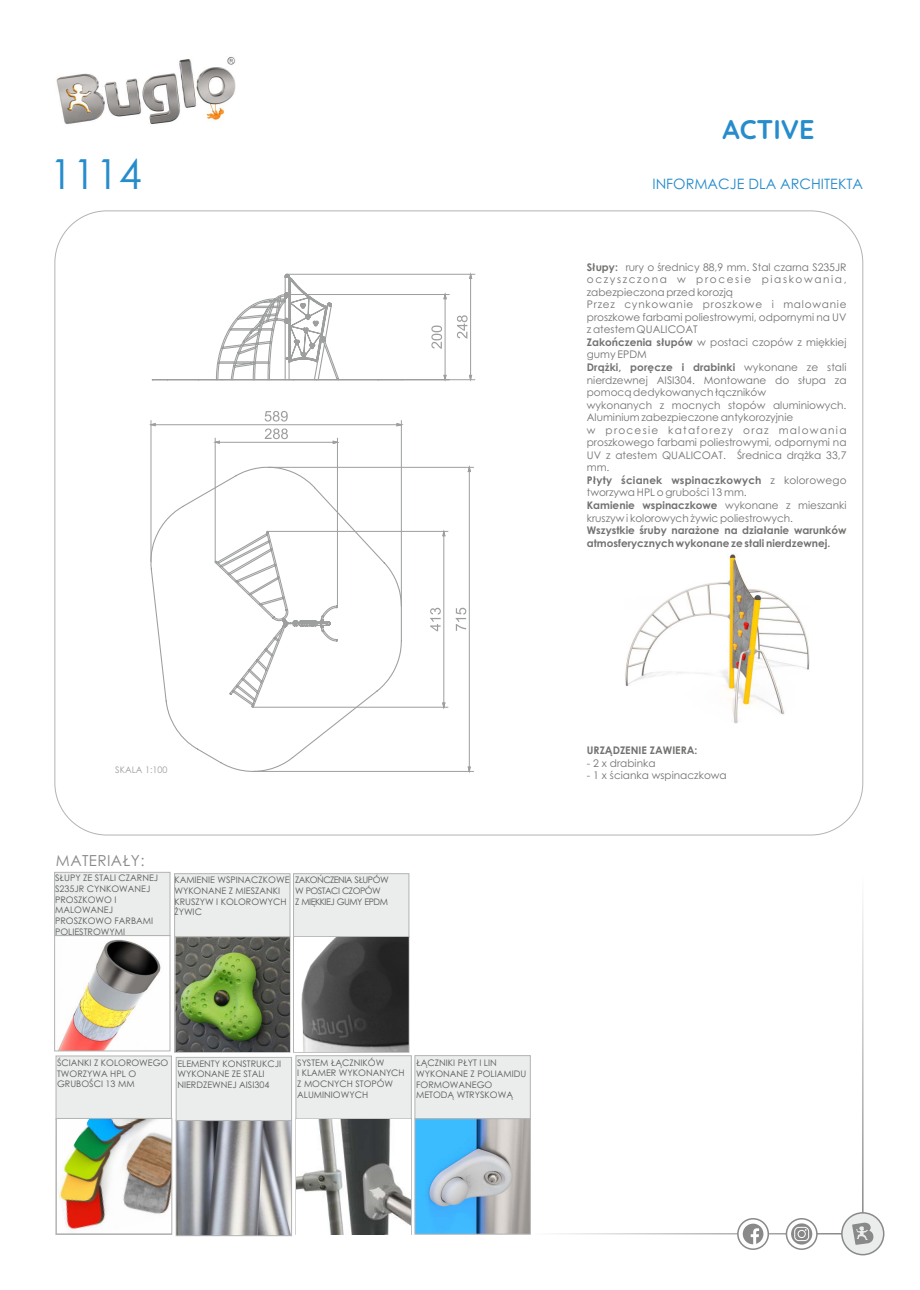
<style>
.page{position:relative;width:920px;height:1290px;background:#fff}
.page>*{position:absolute;margin:0;border:0;box-sizing:border-box;transform-origin:0 0}
.t1{font:41.4px "Century Gothic";color:#278ccc}
.t2{font:700 27px "Quicksand";color:#278ccc}
.t3{font:15.15px "Century Gothic";letter-spacing:.03em;color:#898989}
.t4{font:14.4px "Century Gothic";color:#278ccc}
.t5{font:10.5px/12.6px "Century Gothic";color:#727271}
.t6{font:700 10.5px/12.8px "Century Gothic";color:#727271}
.t7{font:9px/10.6px "Century Gothic";color:#5b5b5b}
.t8{font:9px/10.6px "Century Gothic";letter-spacing:-.06em;color:#5b5b5b}
.t9{font:9px "Century Gothic";color:#9d9e9e}
.s1{font-weight:700}
</style>
<div class="page">
<hr style="left:530px;top:1233px;width:312px;height:1px;background:#898989">
<img style="left:56px;top:57px;width:180px;height:67px">
<div style="left:841px;top:1212px;width:43px;height:43px;background:#ebecec;border:2px solid #898989;border-radius:50%"></div>
<svg style="left:852px;top:1222px;width:22px;height:23px"></svg>
<svg style="left:737px;top:1218px;width:32px;height:32px"></svg>
<svg style="left:743px;top:1223px;width:20px;height:21px"></svg>
<svg style="left:786px;top:1218px;width:32px;height:32px"></svg>
<svg style="left:791px;top:1223px;width:21px;height:21px"></svg>
<svg style="left:794px;top:1227px;width:15px;height:14px"></svg>
<img style="left:57px;top:939px;width:104px;height:110px">
<div style="left:54px;top:935px;width:116px;height:116px;border:1px solid #b2b3b3"></div>
<svg style="left:54px;top:871px;width:356px;height:67px;background:#e9eaea"></svg>
<div style="left:174px;top:936px;width:116px;height:117px;border:1px solid #b2b3b3"></div>
<div style="left:293px;top:936px;width:116px;height:117px;border:1px solid #b2b3b3"></div>
<img style="left:58px;top:1121px;width:112px;height:109px">
<div style="left:56px;top:1118px;width:116px;height:116px;border:1px solid #b2b3b3"></div>
<img style="left:175px;top:937px;width:115px;height:115px">
<img style="left:294px;top:937px;width:115px;height:115px">
<img style="left:178px;top:1122px;width:112px;height:112px">
<div style="left:176px;top:1120px;width:116px;height:116px;border:1px solid #b2b3b3"></div>
<hr style="left:862px;top:873px;width:1px;height:340px;background:#898989">
<div style="left:295px;top:1118px;width:117px;height:117px;border:1px solid #b2b3b3"></div>
<img style="left:296px;top:1121px;width:115px;height:113px">
<svg style="left:55px;top:1055px;width:476px;height:66px;background:#e9eaea"></svg>
<img style="left:416px;top:1120px;width:113px;height:112px">
<div style="left:414px;top:1118px;width:117px;height:116px;border:1px solid #b2b3b3"></div>
<hr style="left:215px;top:438px;width:1px;height:124px;background:#9d9e9e">
<hr style="left:337px;top:438px;width:1px;height:169px;background:#9d9e9e">
<hr style="left:267px;top:531px;width:181px;height:1px;background:#9d9e9e">
<hr style="left:253px;top:707px;width:195px;height:1px;background:#9d9e9e">
<hr style="left:151px;top:420px;width:1px;height:142px;background:#9d9e9e">
<hr style="left:401px;top:420px;width:1px;height:186px;background:#9d9e9e">
<hr style="left:253px;top:771px;width:221px;height:1px;background:#9d9e9e">
<hr style="left:268px;top:467px;width:206px;height:1px;background:#9d9e9e">
<hr style="left:403px;top:379px;width:72px;height:1px;background:#9d9e9e">
<hr style="left:287px;top:274px;width:188px;height:1px;background:#9d9e9e">
<hr style="left:286px;top:294px;width:163px;height:1px;background:#9d9e9e">
<svg style="left:430px;top:530px;width:16px;height:178px"></svg>
<svg style="left:150px;top:411px;width:252px;height:33px"></svg>
<svg style="left:456px;top:466px;width:15px;height:305px"></svg>
<svg style="left:431px;top:273px;width:42px;height:108px"></svg>
<svg style="left:151px;top:273px;width:253px;height:108px"></svg>
<svg style="left:150px;top:466px;width:252px;height:306px"></svg>
<img style="left:625px;top:554px;width:184px;height:170px">
<h1 class="t1" style="left:50px;top:158px;width:93px">1114</h1>
<h2 class="t2" style="left:722px;top:112px;width:94px">ACTIVE</h2>
<h3 class="t4" style="left:652px;top:178px;width:212px">INFORMACJE DLA ARCHITEKTA</h3>
<p class="t5" style="left:587px;top:261px;width:261px"><span class="s1">Słupy:</span> rury o średnicy 88,9 mm. Stal czarna S235JR oczyszczona w procesie piaskowania, zabezpieczona przed korozją<br>Przez cynkowanie proszkowe i malowanie proszkowe farbami poliestrowymi, odpornymi na UV z atestem QUALICOAT<br><span class="s1">Zakończenia słupów</span> w postaci czopów z miękkiej gumy EPDM<br><span class="s1">Drążki, poręcze i drabinki</span> wykonane ze stali nierdzewnej AISI304. Montowane do słupa za pomocą dedykowanych łączników<br>wykonanych z mocnych stopów aluminiowych.<br>Aluminium zabezpieczone antykorozyjnie<br>w procesie kataforezy oraz malowania proszkowego farbami poliestrowymi, odpornymi na UV z atestem QUALICOAT. Średnica drążka 33,7 mm.<br><span class="s1">Płyty ścianek wspinaczkowych</span> z kolorowego tworzywa HPL o grubości 13 mm.<br><span class="s1">Kamienie wspinaczkowe</span> wykonane z mieszanki kruszyw i kolorowych żywic poliestrowych.</p>
<p class="t6" style="left:587px;top:525px;width:261px">Wszystkie śruby narażone na działanie warunków atmosferycznych wykonane ze stali nierdzewnej.</p>
<p class="t9" style="left:115px;top:766px;width:54px">SKALA 1:100</p>
<h3 class="t3" style="left:56px;top:855px;width:90px">MATERIAŁY:</h3>
<p class="t7" style="left:55px;top:873px;width:105px">SŁUPY ZE STALI CZARNEJ<br>S235JR CYNKOWANEJ<br>PROSZKOWO I<br>MALOWANEJ<br>PROSZKOWO FARBAMI<br>POLIESTROWYMI</p>
<p class="t7" style="left:174px;top:875px;width:117px">KAMIENIE WSPINACZKOWE<br>WYKONANE Z MIESZANKI<br>KRUSZYW I KOLOROWYCH<br>ŻYWIC</p>
<p class="t8" style="left:295px;top:875px;width:95px">ZAKOŃCZENIA SŁUPÓW<br>W POSTACI CZOPÓW<br>Z MIĘKKIEJ GUMY EPDM</p>
<p class="t7" style="left:57px;top:1058px;width:113px">ŚCIANKI Z KOLOROWEGO<br>TWORZYWA HPL O<br>GRUBOŚCI 13 MM</p>
<p class="t7" style="left:177px;top:1059px;width:105px">ELEMENTY KONSTRUKCJI<br>WYKONANE ZE STALI<br>NIERDZEWNEJ AISI304</p>
<p class="t7" style="left:297px;top:1058px;width:109px">SYSTEM ŁĄCZNIKÓW<br>I KLAMER WYKONANYCH<br>Z MOCNYCH STOPÓW<br>ALUMINIOWYCH</p>
<p class="t7" style="left:416px;top:1058px;width:112px">ŁĄCZNIKI PŁYT I LIN<br>WYKONANE Z POLIAMIDU<br>FORMOWANEGO<br>METODĄ WTRYSKOWĄ</p>
<p class="t6" style="left:587px;top:745px;width:112px">URZĄDZENIE ZAWIERA:</p>
<p class="t5" style="left:587px;top:757px;width:70px">- 2 x drabinka</p>
<p class="t5" style="left:587px;top:770px;width:141px">- 1 x ścianka wspinaczkowa</p>
</div>
